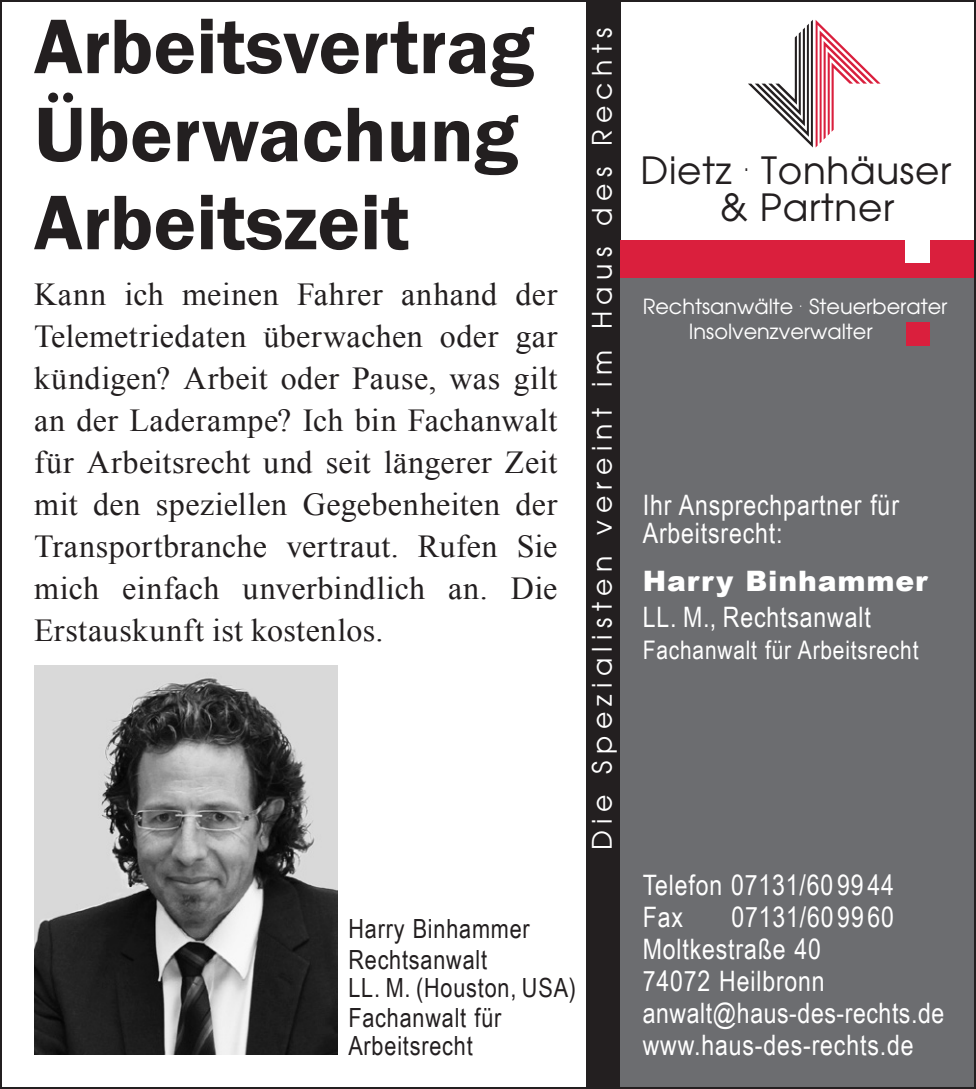
<style>
.page{position:relative;width:976px;height:1089px;background:#fff}
.page>*{position:absolute;margin:0;border:0;box-sizing:border-box;transform-origin:0 0}
.t1{font:80px/88px "Franklin Got TOT Dem";color:#231f20}
.t2{font:37.2px/37.2px "Avant Garde";letter-spacing:.02em;color:#231f20;text-align:center}
.t3{font:32px/42px "Times New Roman";letter-spacing:.015em;color:#231f20;text-align:justify}
.t4{font:28px/32px "Arial Narrow";letter-spacing:.03em;color:#fff}
.t5{font:900 28px "Arial";letter-spacing:.03em;color:#fff}
.t6{font:26.8px "Avant Garde";letter-spacing:.24em;color:#fff}
.t7{font:26.4px/29.2px "Arial Narrow";letter-spacing:.03em;color:#231f20}
.t8{font:25.6px "Arial Narrow";letter-spacing:.03em;color:#fff}
.t9{font:20.8px/24.8px "Avant Garde";color:#fff}
</style>
<div class="page">
<div style="left:586px;top:0;width:34px;height:1089px;background:#231f20"></div>
<div style="left:620px;top:278px;width:355px;height:811px;background:#6c6d70"></div>
<svg style="left:748px;top:20px;width:132px;height:127px"></svg>
<div style="left:620px;top:240px;width:355px;height:38px;background:#da1f3d"></div>
<div style="left:905px;top:238px;width:24px;height:25px;background:#fff"></div>
<div style="left:905px;top:323px;width:23px;height:23px;background:#da1f3d"></div>
<img style="left:34px;top:665px;width:303px;height:389px">
<h1 class="t1" style="left:34px;top:4px;width:501px">Arbeitsvertrag<br>Überwachung<br>Arbeitszeit</h1>
<p class="t3" style="left:34px;top:272px;width:524px">Kann ich meinen Fahrer anhand der Telemetriedaten überwachen oder gar kündigen? Arbeit oder Pause, was gilt an der Laderampe? Ich bin Fachanwalt für Arbeitsrecht und seit längerer Zeit mit den speziellen Gegebenheiten der Transportbranche vertraut. Rufen Sie mich einfach unverbindlich an. Die Erstauskunft ist kostenlos.</p>
<p class="t6" style="left:585px;top:850px;width:824px;rotate:-90deg">Die Spezialisten vereint im Haus des Rechts</p>
<p class="t7" style="left:348px;top:913px;width:229px">Harry Binhammer<br>Rechtsanwalt<br>LL. M. (Houston, USA)<br>Fachanwalt für<br>Arbeitsrecht</p>
<p class="t2" style="left:640px;top:151px;width:312px">Dietz <sup>.</sup> Tonhäuser &amp; Partner</p>
<p class="t9" style="left:688px;top:293px;width:260px;text-indent:-46px">Rechtsanwälte <sup>.</sup> Steuerberater<br>Insolvenzverwalter</p>
<p class="t4" style="left:642px;top:489px;width:258px;line-height:28.8px">Ihr Ansprechpartner für<br>Arbeitsrecht:</p>
<p class="t5" style="left:642px;top:561px;width:286px">Harry Binhammer</p>
<p class="t4" style="left:642px;top:599px;width:229px">LL. M., Rechtsanwalt</p>
<p class="t8" style="left:642px;top:631px;width:277px">Fachanwalt für Arbeitsrecht</p>
<p class="t4" style="left:642px;top:868px;width:252px">Telefon 07131/609944<br>Fax</p>
<p class="t4" style="left:642px;top:900px;width:303px;text-indent:89px">07131/609960<br>Moltkestraße 40<br>74072 Heilbronn anwalt@haus-des-rechts.de www.haus-des-rechts.de</p>
</div>
